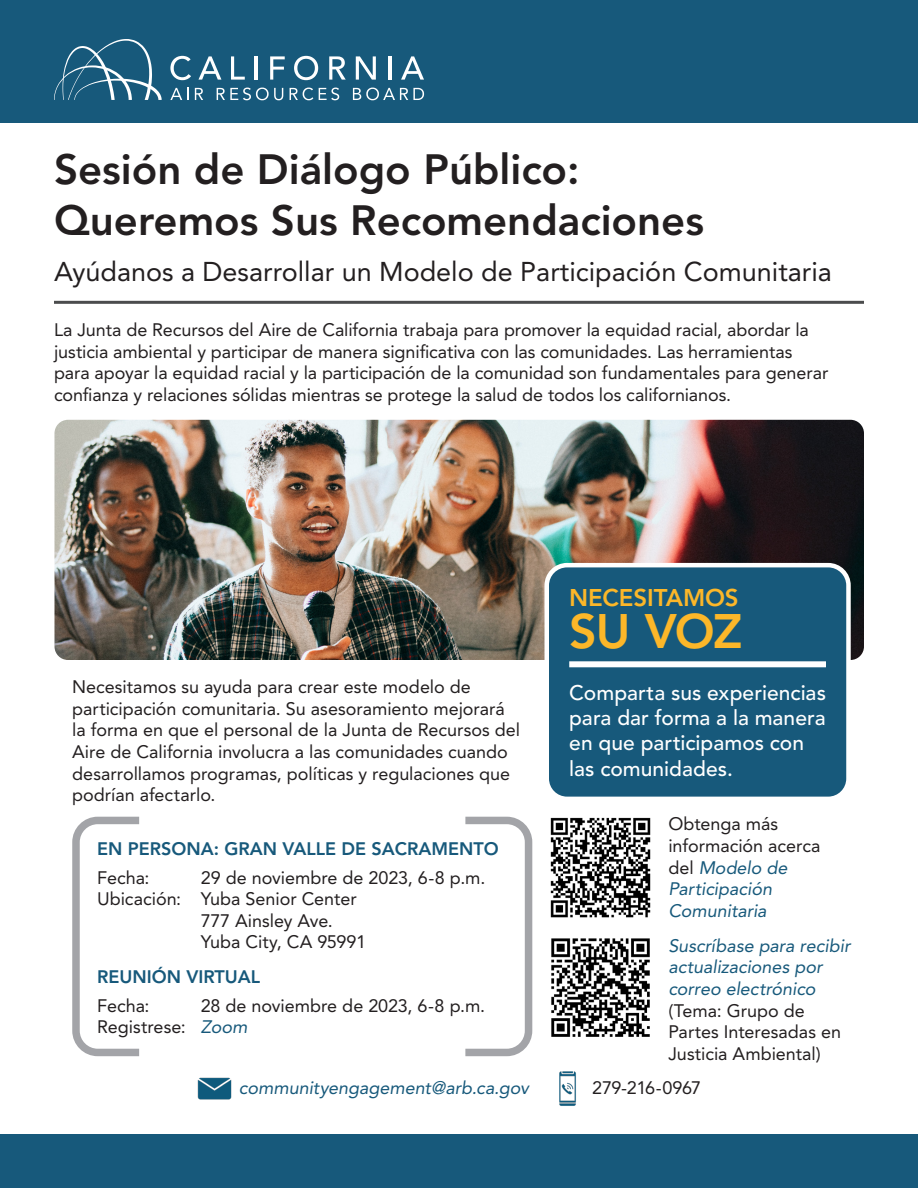
<style>
.page{position:relative;width:918px;height:1188px;background:#fff}
.page>*{position:absolute;margin:0;border:0;box-sizing:border-box;transform-origin:0 0}
.t1{font:800 48px "Avenir LT Std";color:#fcb729}
.Header_1{font:800 42px/50.4px "Avenir LT Std";color:#231f20}
.Header_2{font:27px "Avenir LT Std";color:#231f20}
.t2{font:800 24px "Avenir LT Std";letter-spacing:-.005em;color:#fcb729}
.t3{font:500 21px/25.2px "Avenir LT Std";color:#fff}
.t4{font:18px/21.6px "Avenir LT Std";letter-spacing:-.005em;color:#231f20}
.t5{font:italic 18px/21.6px "Avenir LT Std";color:#17597b}
.Header_3{font:800 18px "Avenir LT Std";color:#17597b}
.t6{font:18px "Avenir LT Std";letter-spacing:-.025em;color:#231f20}
.s1{font-style:italic;color:#17597b}
.s2{font-style:normal;color:#231f20}
</style>
<div class="page">
<div style="left:0;top:0;width:918px;height:122px;background:#17597b"></div>
<hr style="left:54px;top:301px;width:810px;height:3px;background:#4b4c4d">
<img style="left:54px;top:420px;width:810px;height:240px">
<svg style="left:170px;top:56px;width:21px;height:24px"></svg>
<svg style="left:198px;top:56px;width:23px;height:24px"></svg>
<svg style="left:231px;top:56px;width:14px;height:24px"></svg>
<hr style="left:255px;top:56px;width:3px;height:24px;background:#fff">
<svg style="left:270px;top:56px;width:15px;height:24px"></svg>
<svg style="left:294px;top:56px;width:24px;height:24px"></svg>
<svg style="left:329px;top:56px;width:17px;height:24px"></svg>
<svg style="left:356px;top:56px;width:20px;height:24px"></svg>
<hr style="left:388px;top:56px;width:4px;height:24px;background:#fff">
<svg style="left:401px;top:56px;width:23px;height:24px"></svg>
<svg style="left:170px;top:88px;width:19px;height:12px"></svg>
<svg style="left:195px;top:88px;width:8px;height:12px"></svg>
<svg style="left:217px;top:88px;width:66px;height:12px"></svg>
<svg style="left:290px;top:88px;width:23px;height:12px"></svg>
<svg style="left:319px;top:88px;width:20px;height:12px"></svg>
<svg style="left:353px;top:88px;width:71px;height:12px"></svg>
<svg style="left:54px;top:39px;width:108px;height:61px"></svg>
<svg style="left:72px;top:816px;width:68px;height:241px"></svg>
<svg style="left:465px;top:816px;width:68px;height:241px"></svg>
<img style="left:551px;top:938px;width:99px;height:99px">
<img style="left:550px;top:817px;width:101px;height:101px">
<div style="left:547px;top:565px;width:301px;height:234px;background:#17597b;border-radius:20px"></div>
<div style="left:569px;top:661px;width:257px;height:6px;background:#fff"></div>
<div style="left:544px;top:563px;width:307px;height:238px;border:4px solid #fff;border-radius:20px"></div>
<div style="left:0;top:1134px;width:918px;height:54px;background:#17597b"></div>
<img style="left:559px;top:1071px;width:17px;height:35px">
<img style="left:197px;top:1077px;width:35px;height:23px">
<h1 class="Header_1" style="left:54px;top:145px;width:652px">Sesión de Diálogo Público:<br>Queremos Sus Recomendaciones</h1>
<h2 class="Header_2" style="left:54px;top:256px;width:779px">Ayúdanos a Desarrollar un Modelo de Participación Comunitaria</h2>
<p class="t4" style="left:54px;top:319px;width:776px">La Junta de Recursos del Aire de California trabaja para promover la equidad racial, abordar la justicia ambiental y participar de manera significativa con las comunidades. Las herramientas para apoyar la equidad racial y la participación de la comunidad son fundamentales para generar confianza y relaciones sólidas mientras se protege la salud de todos los californianos.</p>
<p class="t4" style="left:72px;top:676px;width:449px">Necesitamos su ayuda para crear este modelo de participación comunitaria. Su asesoramiento mejorará la forma en que el personal de la Junta de Recursos del Aire de California involucra a las comunidades cuando desarrollamos programas, políticas y regulaciones que podrían afectarlo.</p>
<h3 class="Header_3" style="left:97px;top:838px;width:403px">EN PERSONA: GRAN VALLE DE SACRAMENTO</h3>
<p class="t4" style="left:97px;top:867px;width:54px">Fecha:</p>
<p class="t4" style="left:201px;top:867px;width:286px">29 de noviembre de 2023, 6-8 p.m.</p>
<p class="t4" style="left:97px;top:888px;width:261px">Ubicación: Yuba Senior Center</p>
<p class="t4" style="left:201px;top:910px;width:167px">777 Ainsley Ave.<br>Yuba City, CA 95991</p>
<h3 class="Header_3" style="left:97px;top:967px;width:165px">REUNIÓN VIRTUAL</h3>
<p class="t4" style="left:97px;top:995px;width:54px">Fecha:</p>
<p class="t4" style="left:201px;top:995px;width:286px">28 de noviembre de 2023, 6-8 p.m.</p>
<p class="t4" style="left:97px;top:1017px;width:152px">Registrese: <span class="s1">Zoom</span></p>
<p class="t2" style="left:569px;top:583px;width:171px">NECESITAMOS</p>
<p class="t1" style="left:569px;top:603px;width:175px">SU VOZ</p>
<p class="t3" style="left:569px;top:681px;width:258px">Comparta sus experiencias para dar forma a la manera en que participamos con las comunidades.</p>
<p class="t5" style="left:668px;top:814px;width:154px"><span class="s2">Obtenga más información acerca del</span> Modelo de<br>Participación<br>Comunitaria</p>
<p class="t5" style="left:668px;top:935px;width:184px">Suscríbase para recibir actualizaciones por correo electrónico <span class="s2">(Tema: Grupo de<br>Partes Interesadas en<br>Justicia Ambiental)</span></p>
<p class="t5" style="left:239px;top:1077px;width:291px">communityengagement@arb.ca.gov</p>
<p class="t6" style="left:592px;top:1077px;width:110px">279-216-0967</p>
</div>
